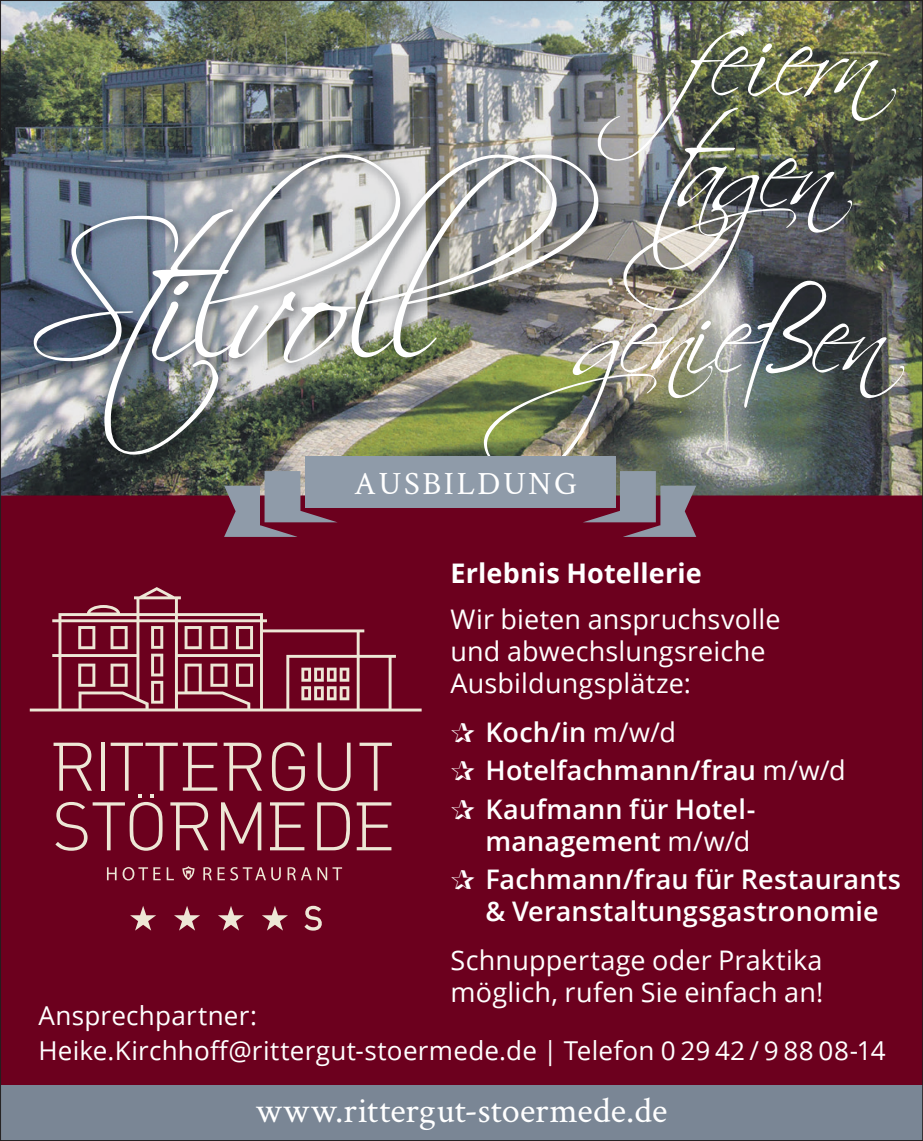
<style>
.page{position:relative;width:923px;height:1141px;background:#fff}
.page>*{position:absolute;margin:0;border:0;box-sizing:border-box;transform-origin:0 0}
.t1{font:170.1px "Scriptina";color:#fff}
.t2{font:112.35px/111.6px "Scriptina";letter-spacing:-.045em;color:#fff}
.t3{font:36.4px "Crimson Text";letter-spacing:.005em;color:#fff}
.t4{font:32.55px "Crimson Text";letter-spacing:.08em;color:#fff}
.t5{font:600 26.95px/38.5px "Open Sans";letter-spacing:.005em;color:#fff}
.t6{font:26.95px/32.2px "Open Sans";letter-spacing:.005em;color:#fff}
.t7{font:700 26.95px "Open Sans";letter-spacing:.005em;color:#fff}
.t8{font:25.9px/35px "Open Sans";letter-spacing:.01em;color:#fff}
.s1{font-weight:400}
</style>
<div class="page">
<div style="left:0;top:495px;width:923px;height:599px;background:#6c001e"></div>
<img style="left:2px;top:2px;width:919px;height:493px">
<div style="left:0;top:1086px;width:923px;height:55px;background:#7a8695"></div>
<svg style="left:317px;top:802px;width:33px;height:48px"></svg>
<svg style="left:359px;top:743px;width:33px;height:48px"></svg>
<svg style="left:357px;top:802px;width:34px;height:48px"></svg>
<svg style="left:270px;top:802px;width:34px;height:48px"></svg>
<svg style="left:272px;top:742px;width:33px;height:49px"></svg>
<svg style="left:318px;top:743px;width:32px;height:48px"></svg>
<svg style="left:54px;top:743px;width:208px;height:108px"></svg>
<svg style="left:107px;top:867px;width:10px;height:13px"></svg>
<svg style="left:123px;top:867px;width:38px;height:13px"></svg>
<svg style="left:167px;top:867px;width:7px;height:13px"></svg>
<svg style="left:203px;top:867px;width:9px;height:13px"></svg>
<svg style="left:218px;top:867px;width:63px;height:13px"></svg>
<svg style="left:287px;top:867px;width:55px;height:13px"></svg>
<svg style="left:182px;top:866px;width:12px;height:14px"></svg>
<svg style="left:30px;top:587px;width:391px;height:124px"></svg>
<svg style="left:78px;top:626px;width:17px;height:23px"></svg>
<svg style="left:185px;top:626px;width:17px;height:23px"></svg>
<svg style="left:301px;top:668px;width:10px;height:14px"></svg>
<svg style="left:304px;top:671px;width:4px;height:8px"></svg>
<svg style="left:301px;top:686px;width:10px;height:14px"></svg>
<svg style="left:304px;top:689px;width:4px;height:8px"></svg>
<div style="left:314px;top:668px;width:10px;height:14px;background:#eee7d6"></div>
<svg style="left:317px;top:671px;width:4px;height:8px"></svg>
<div style="left:314px;top:686px;width:10px;height:14px;background:#eee7d6"></div>
<svg style="left:317px;top:689px;width:4px;height:8px"></svg>
<svg style="left:327px;top:668px;width:9px;height:14px"></svg>
<svg style="left:330px;top:671px;width:4px;height:8px"></svg>
<svg style="left:327px;top:686px;width:9px;height:14px"></svg>
<svg style="left:330px;top:689px;width:4px;height:8px"></svg>
<svg style="left:340px;top:668px;width:9px;height:14px"></svg>
<svg style="left:342px;top:671px;width:4px;height:8px"></svg>
<svg style="left:340px;top:686px;width:9px;height:14px"></svg>
<svg style="left:342px;top:689px;width:4px;height:8px"></svg>
<svg style="left:151px;top:626px;width:12px;height:78px"></svg>
<svg style="left:210px;top:626px;width:17px;height:23px"></svg>
<svg style="left:210px;top:664px;width:17px;height:23px"></svg>
<svg style="left:236px;top:626px;width:17px;height:23px"></svg>
<svg style="left:236px;top:664px;width:17px;height:23px"></svg>
<svg style="left:78px;top:664px;width:17px;height:23px"></svg>
<svg style="left:111px;top:626px;width:17px;height:23px"></svg>
<svg style="left:111px;top:664px;width:17px;height:23px"></svg>
<svg style="left:130px;top:906px;width:26px;height:25px"></svg>
<svg style="left:174px;top:906px;width:26px;height:25px"></svg>
<svg style="left:218px;top:906px;width:26px;height:25px"></svg>
<svg style="left:262px;top:906px;width:26px;height:25px"></svg>
<svg style="left:304px;top:905px;width:18px;height:26px"></svg>
<img style="left:27px;top:147px;width:586px;height:322px">
<svg style="left:224px;top:471px;width:114px;height:66px"></svg>
<div style="left:305px;top:456px;width:310px;height:51px;background:#8f9ba9"></div>
<svg style="left:583px;top:471px;width:113px;height:66px"></svg>
<h2 class="t2" style="left:653px;top:1px;width:233px">feiern tage n</h2>
<h1 class="t1" style="left:27px;top:202px;width:575px">Sti lv o ll</h1>
<h2 class="t2" style="left:572px;top:278px;width:317px">genießen</h2>
<p class="t4" style="left:354px;top:461px;width:224px">AUSBILDUNG</p>
<p class="t7" style="left:450px;top:554px;width:253px">Erlebnis Hotellerie</p>
<p class="t6" style="left:450px;top:602px;width:331px">Wir bieten anspruchsvolle und abwechslungsreiche<br>Ausbildungsplätze:</p>
<p class="t5" style="left:450px;top:712px;width:396px">✰ Koch/in <span class="s1">m/w/d<br></span>✰ Hotelfachmann/frau <span class="s1">m/w/d </span>✰ Kaufmann für Hotel-</p>
<p class="t5" style="left:450px;top:821px;width:452px;text-indent:35px">management <span class="s1">m/w/d<br></span>✰ Fachmann/frau für Restaurants</p>
<p class="t5" style="left:485px;top:892px;width:395px">&amp; Veranstaltungsgastronomie</p>
<p class="t6" style="left:450px;top:944px;width:374px">Schnuppertage oder Praktika möglich, rufen Sie einfach an!</p>
<p class="t8" style="left:38px;top:997px;width:848px">Ansprechpartner:<br>Heike.Kirchhoff@rittergut-stoermede.de | Telefon 0 29 42 / 9 88 08-14</p>
<h3 class="t3" style="left:256px;top:1085px;width:413px">www.rittergut-stoermede.de</h3>
</div>
